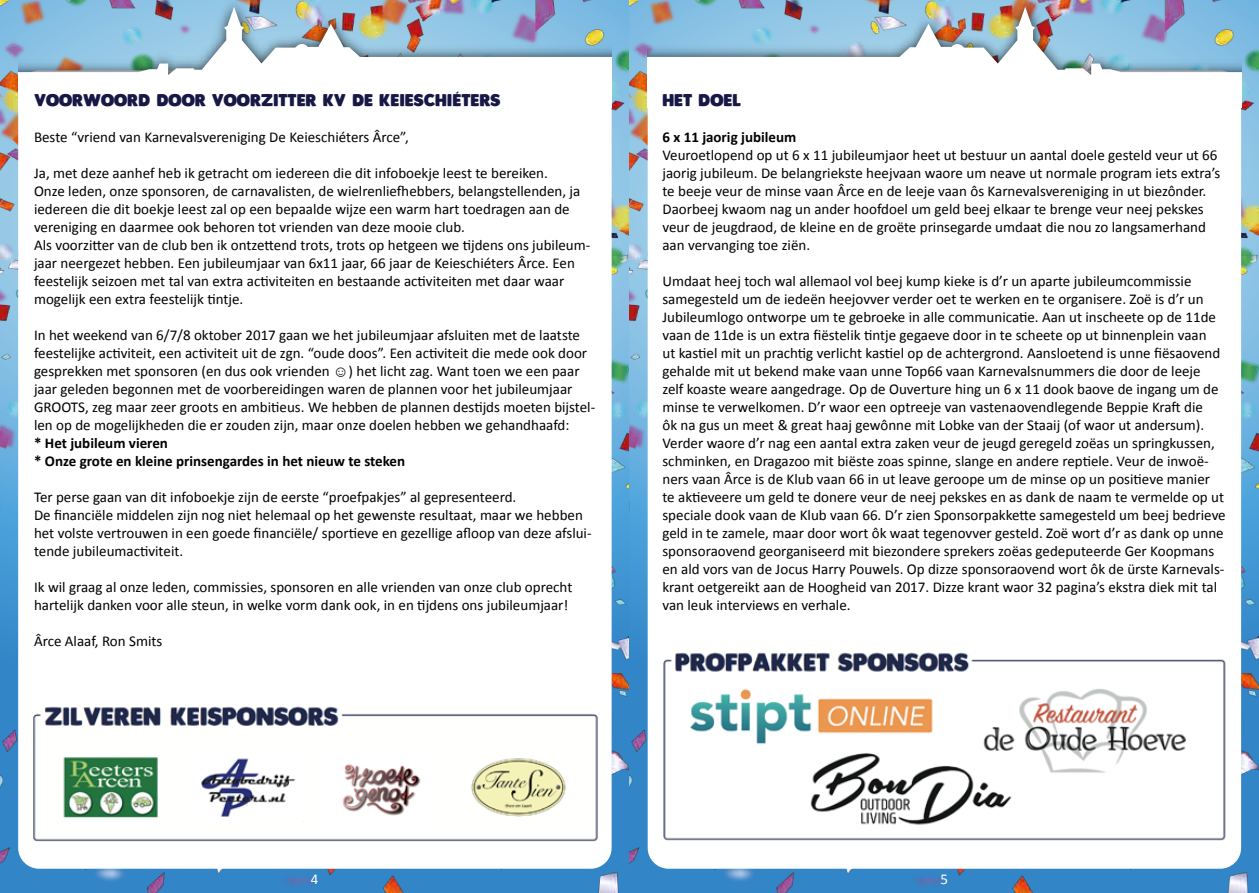
<style>
.page{position:relative;width:1259px;height:893px;background:#fff}
.page>*{position:absolute;margin:0;border:0;box-sizing:border-box;transform-origin:0 0}
.t1{font:16.5px "Plump";color:#171846}
.t2{font:15px/18px "Calibri";color:#000}
.t3{font:700 15px/18px "Calibri";color:#000}
.t4{font:15px "Calibri";color:#fff}
.s1{font-family:"Arial"}
</style>
<div class="page">
<img style="left:0;top:0;width:629px;height:893px">
<div style="left:18px;top:71px;width:593px;height:798px;background:#fff;border-radius:21px"></div>
<img style="left:18px;top:0;width:593px;height:7px">
<img style="left:18px;top:7px;width:593px;height:80px">
<img style="left:629px;top:0;width:630px;height:893px">
<div style="left:647px;top:71px;width:594px;height:798px;background:#fff;border-radius:21px"></div>
<img style="left:647px;top:0;width:594px;height:7px">
<svg style="left:647px;top:7px;width:594px;height:80px"></svg>
<img style="left:663px;top:652px;width:563px;height:189px">
<img style="left:33px;top:706px;width:565px;height:136px">
<p class="t1" style="left:34px;top:90px;width:468px">VOORWOORD DOOR VOORZITTER KV DE KEIESCHIÉTERS</p>
<p class="t2" style="left:34px;top:128px;width:376px">Beste “vriend van Karnevalsvereniging De Keieschiéters Ârce”,</p>
<p class="t2" style="left:34px;top:164px;width:558px">Ja, met deze aanhef heb ik getracht om iedereen die dit infoboekje leest te bereiken.<br>Onze leden, onze sponsoren, de carnavalisten, de wielrenliefhebbers, belangstellenden, ja iedereen die dit boekje leest zal op een bepaalde wijze een warm hart toedragen aan de vereniging en daarmee ook behoren tot vrienden van deze mooie club.<br>Als voorzitter van de club ben ik ontzettend trots, trots op hetgeen we tijdens ons jubileum&shy;jaar neergezet hebben. Een jubileumjaar van 6x11 jaar, 66 jaar de Keieschiéters Ârce. Een feestelijk seizoen met tal van extra activiteiten en bestaande activiteiten met daar waar mogelijk een extra feestelijk tintje.</p>
<p class="t2" style="left:34px;top:326px;width:563px">In het weekend van 6/7/8 oktober 2017 gaan we het jubileumjaar afsluiten met de laatste feestelijke activiteit, een activiteit uit de zgn. “oude doos”. Een activiteit die mede ook door gesprekken met sponsoren (en dus ook vrienden <span class="s1">☺</span>) het licht zag. Want toen we een paar jaar geleden begonnen met de voorbereidingen waren de plannen voor het jubileumjaar GROOTS, zeg maar zeer groots en ambitieus. We hebben de plannen destijds moeten bijstel&shy;len op de mogelijkheden die er zouden zijn, maar onze doelen hebben we gehandhaafd:</p>
<p class="t3" style="left:34px;top:434px;width:373px">* Het jubileum vieren<br>* Onze grote en kleine prinsengardes in het nieuw te steken</p>
<p class="t2" style="left:34px;top:488px;width:559px">Ter perse gaan van dit infoboekje zijn de eerste “proefpakjes” al gepresenteerd.<br>De financiële middelen zijn nog niet helemaal op het gewenste resultaat, maar we hebben het volste vertrouwen in een goede financiële/ sportieve en gezellige afloop van deze afslui&shy;tende jubileumactiviteit.</p>
<p class="t2" style="left:34px;top:578px;width:540px">Ik wil graag al onze leden, commissies, sponsoren en alle vrienden van onze club oprecht hartelijk danken voor alle steun, in welke vorm dank ook, in en tijdens ons jubileumjaar!</p>
<p class="t2" style="left:34px;top:632px;width:130px">Ârce Alaaf, Ron Smits</p>
<p class="t1" style="left:662px;top:90px;width:80px">HET DOEL</p>
<p class="t3" style="left:662px;top:128px;width:135px">6 x 11 jaorig jubileum</p>
<p class="t2" style="left:662px;top:146px;width:559px">Veuroetlopend op ut 6 x 11 jubileumjaor heet ut bestuur un aantal doele gesteld veur ut 66 jaorig jubileum. De belangriekste heejvaan waore um neave ut normale program iets extra’s te beeje veur de minse vaan Ârce en de leeje vaan ôs Karnevalsvereniging in ut biezônder.<br>Daorbeej kwaom nag un ander hoofdoel um geld beej elkaar te brenge veur neej pekskes veur de jeugdraod, de kleine en de groëte prinsegarde umdaat die nou zo langsamerhand aan vervanging toe ziën.</p>
<p class="t2" style="left:662px;top:272px;width:565px">Umdaat heej toch wal allemaol vol beej kump kieke is d’r un aparte jubileumcommissie samegesteld um de iedeën heejovver verder oet te werken en te organisere. Zoë is d’r un Jubileumlogo ontworpe um te gebroeke in alle communicatie. Aan ut inscheete op de 11de vaan de 11de is un extra fiëstelik tintje gegaeve door in te scheete op ut binnenplein vaan<br>ut kastiel mit un prachtig verlicht kastiel op de achtergrond. Aansloetend is unne fiësaovend gehalde mit ut bekend make vaan unne Top66 vaan Karnevalsnummers die door de leeje<br>zelf koaste weare aangedrage. Op de Ouverture hing un 6 x 11 dook baove de ingang um de minse te verwelkomen. D’r waor een optreeje van vastenaovendlegende Beppie Kraft die<br>ôk na gus un meet &amp; great haaj gewônne mit Lobke van der Staaij (of waor ut andersum).<br>Verder waore d’r nag een aantal extra zaken veur de jeugd geregeld zoëas un springkussen, schminken, en Dragazoo mit biëste zoas spinne, slange en andere reptiele. Veur de inwoë&shy;ners vaan Ârce is de Klub vaan 66 in ut leave geroope um de minse op un positieve manier te aktieveere um geld te donere veur de neej pekskes en as dank de naam te vermelde op ut speciale dook vaan de Klub vaan 66. D’r zien Sponsorpakkette samegesteld um beej bedrieve geld in te zamele, maar door wort ôk waat tegenovver gesteld. Zoë wort d’r as dank op unne sponsoraovend georganiseerd mit biezondere sprekers zoëas gedeputeerde Ger Koopmans en ald vors van de Jocus Harry Pouwels. Op dizze sponsoraovend wort ôk de ürste Karnevals&shy;krant oetgereikt aan de Hoogheid van 2017. Dizze krant waor 32 pagina’s ekstra diek mit tal van leuk interviews en verhale.</p>
<p class="t4" style="left:311px;top:870px;width:9px">4</p>
<p class="t4" style="left:940px;top:870px;width:9px">5</p>
</div>
